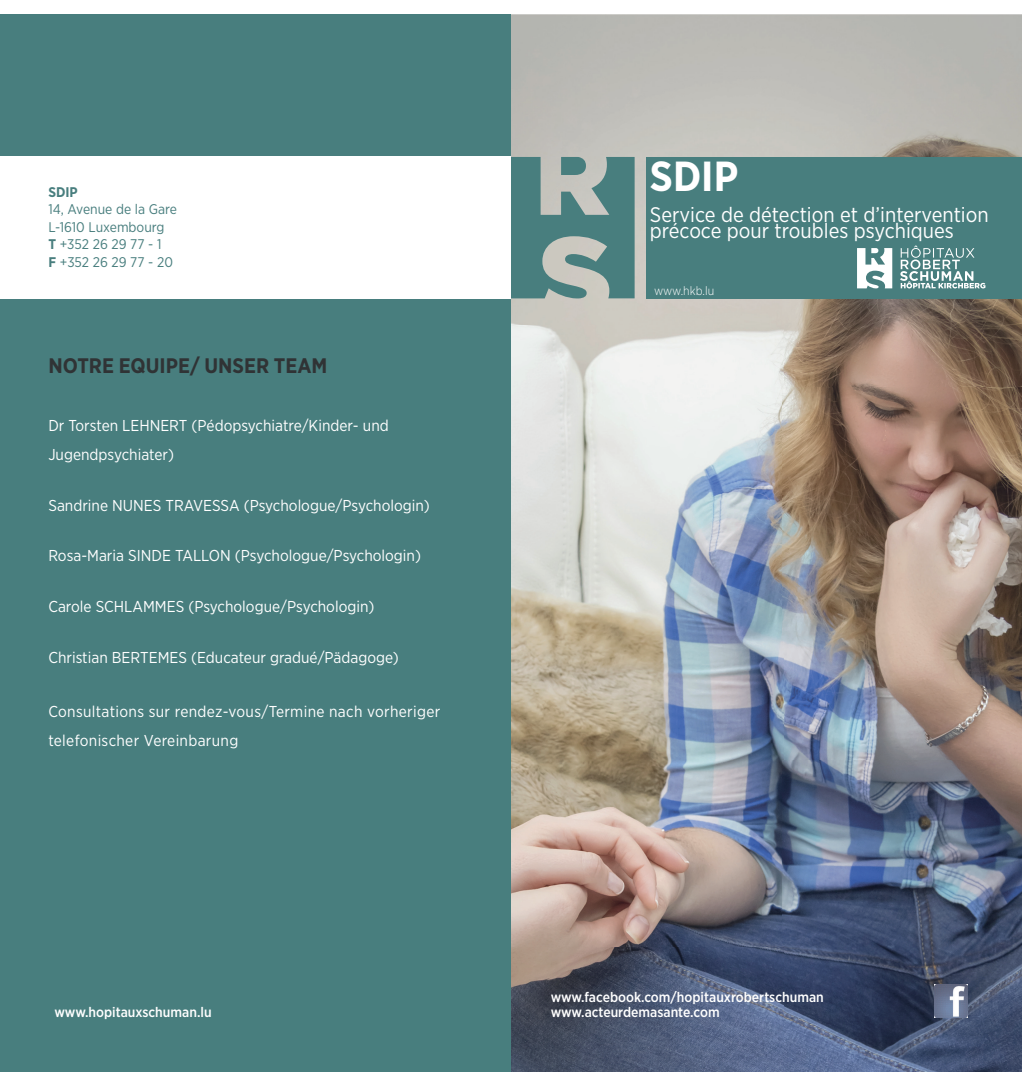
<style>
.page{position:relative;width:1022px;height:1072px;background:#fff}
.page>*{position:absolute;margin:0;border:0;box-sizing:border-box;transform-origin:0 0}
.t1{font:700 42px "Gotham Narrow";color:#fff}
.t2{font:21px/15.8px "Gotham Narrow";color:#fff}
.t3{font:700 21px "Gotham Narrow";color:#303335}
.t4{font:15.75px/28.9px "Gotham Narrow";color:#fff}
.t5{font:15.75px/28.9px "Gotham Narrow";letter-spacing:.02em;color:#fff}
.t6{font:500 14px/15.4px "Gotham Narrow";color:#fff}
.t7{font:14px/17.5px "Gotham Narrow";color:#487e7e}
.t8{font:700 14px "Gotham Narrow";color:#487e7e}
.t9{font:300 12.25px "Gotham Narrow";color:#fff}
.s1{font-weight:700}
</style>
<div class="page">
<img style="left:511px;top:15px;width:511px;height:1056px">
<div style="left:0;top:15px;width:511px;height:1056px;background:#487e7e"></div>
<div style="left:0;top:157px;width:511px;height:142px;background:#fff"></div>
<img style="left:934px;top:984px;width:33px;height:33px">
<svg style="left:511px;top:157px;width:124px;height:141px;background:#6f9491"></svg>
<div style="left:646px;top:157px;width:376px;height:142px;background:#487e7e"></div>
<svg style="left:857px;top:248px;width:35px;height:40px"></svg>
<svg style="left:900px;top:245px;width:85px;height:43px"></svg>
<p class="t8" style="left:48px;top:183px;width:31px">SDIP</p>
<p class="t7" style="left:48px;top:200px;width:130px">14, Avenue de la Gare<br>L-1610 Luxembourg<br><span class="s1">T</span> +352 26 29 77 - 1<br><span class="s1">F</span> +352 26 29 77 - 20</p>
<h2 class="t3" style="left:48px;top:352px;width:281px">NOTRE EQUIPE/ UNSER TEAM</h2>
<p class="t4" style="left:48px;top:410px;width:342px">Dr Torsten LEHNERT (Pédopsychiatre/Kinder- und<br>Jugendpsychiater)</p>
<p class="t4" style="left:48px;top:490px;width:383px">Sandrine NUNES TRAVESSA (Psychologue/Psychologin)</p>
<p class="t4" style="left:48px;top:541px;width:374px">Rosa-Maria SINDE TALLON (Psychologue/Psychologin)</p>
<p class="t4" style="left:48px;top:592px;width:328px">Carole SCHLAMMES (Psychologue/Psychologin)</p>
<p class="t4" style="left:48px;top:642px;width:352px">Christian BERTEMES (Educateur gradué/Pädagoge)</p>
<p class="t5" style="left:48px;top:697px;width:393px">Consultations sur rendez-vous/Termine nach vorheriger telefonischer Vereinbarung</p>
<p class="t6" style="left:55px;top:1004px;width:159px">www.hopitauxschuman.lu</p>
<h1 class="t1" style="left:650px;top:149px;width:90px">SDIP</h1>
<h2 class="t2" style="left:650px;top:206px;width:340px">Service de détection et d’intervention précoce pour troubles psychiques</h2>
<p class="t9" style="left:654px;top:283px;width:62px">www.hkb.lu</p>
<p class="t6" style="left:551px;top:989px;width:275px">www.facebook.com/hopitauxrobertschuman www.acteurdemasante.com</p>
</div>
